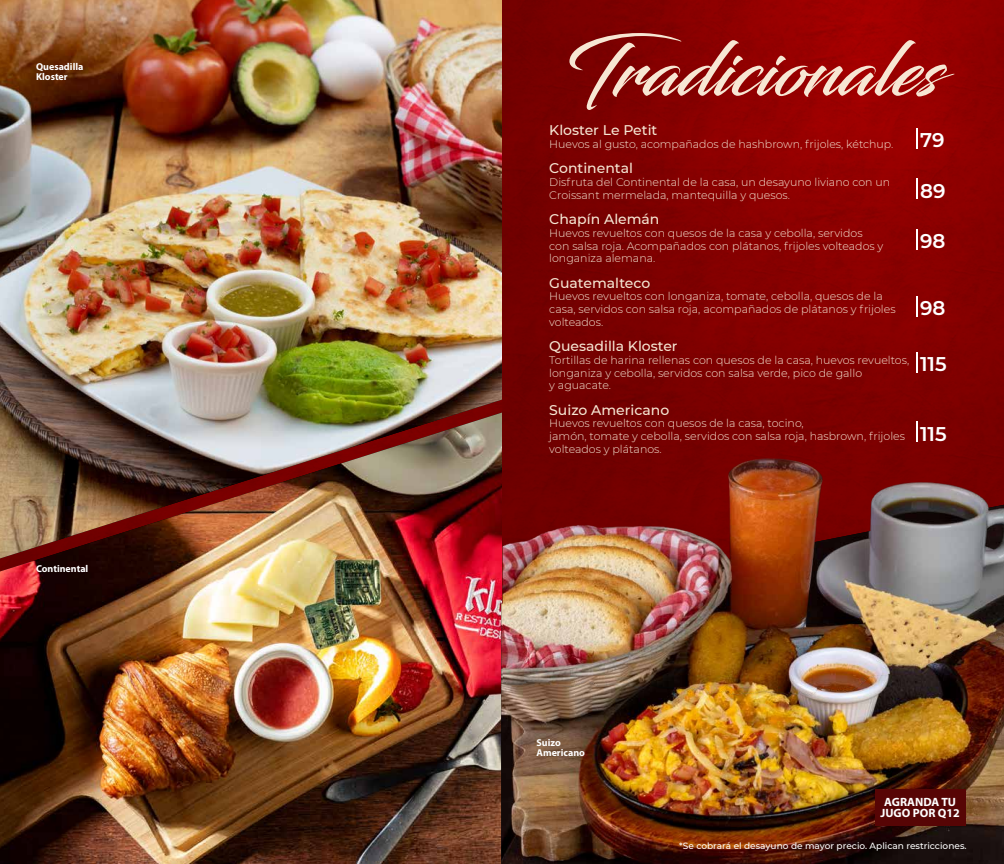
<style>
.page{position:relative;width:1004px;height:864px;background:#fff}
.page>*{position:absolute;margin:0;border:0;box-sizing:border-box;transform-origin:0 0}
.t1{font:75px "Blacksword";color:#f7e6d3}
.t2{font:600 19.8px "Montserrat";color:#fff}
.t3{font:500 14px "Montserrat";color:#f6e6d3}
.t4{font:700 12px/11px "Myriad Pro";color:#fff;text-align:center}
.t5{font:300 11px/12.7px "Montserrat";color:#f6e6d3}
.t6{font:700 10px/10px "Myriad Pro";color:#fff}
.t7{font:500 9px "Montserrat";color:#fff}
</style>
<div class="page">
<img style="left:502px;top:0;width:502px;height:458px">
<img style="left:0;top:0;width:502px;height:413px">
<img style="left:0;top:413px;width:502px;height:451px">
<img style="left:501px;top:505px;width:503px;height:359px">
<img style="left:502px;top:458px;width:502px;height:395px">
<svg style="left:916px;top:128px;width:1px;height:20px"></svg>
<svg style="left:916px;top:230px;width:1px;height:20px"></svg>
<svg style="left:916px;top:296px;width:1px;height:21px"></svg>
<svg style="left:916px;top:352px;width:1px;height:21px"></svg>
<svg style="left:916px;top:422px;width:1px;height:20px"></svg>
<svg style="left:916px;top:179px;width:1px;height:20px"></svg>
<div style="left:875px;top:789px;width:90px;height:36px;background:#570505"></div>
<p class="t6" style="left:36px;top:61px;width:49px">Quesadilla<br>Kloster</p>
<p class="t6" style="left:36px;top:563px;width:54px">Continental</p>
<h1 class="t1" style="left:565px;top:26px;width:377px">Tradicionales</h1>
<p class="t3" style="left:549px;top:121px;width:110px">Kloster Le Petit</p>
<p class="t5" style="left:549px;top:137px;width:346px">Huevos al gusto, acompañados de hashbrown, frijoles, kétchup.</p>
<p class="t3" style="left:549px;top:159px;width:85px">Continental</p>
<p class="t5" style="left:549px;top:176px;width:342px">Disfruta del Continental de la casa, un desayuno liviano con un<br>Croissant mermelada, mantequilla y quesos.</p>
<p class="t3" style="left:549px;top:210px;width:112px">Chapín Alemán</p>
<p class="t5" style="left:549px;top:226px;width:335px">Huevos revueltos con quesos de la casa y cebolla, servidos con salsa roja. Acompañados con plátanos, frijoles volteados y longaniza alemana.</p>
<p class="t3" style="left:549px;top:273px;width:102px">Guatemalteco</p>
<p class="t5" style="left:549px;top:290px;width:348px">Huevos revueltos con longaniza, tomate, cebolla, quesos de la casa, servidos con salsa roja, acompañados de plátanos y frijoles volteados.</p>
<p class="t3" style="left:549px;top:337px;width:130px">Quesadilla Kloster</p>
<p class="t5" style="left:549px;top:353px;width:361px">Tortillas de harina rellenas con quesos de la casa, huevos revueltos, longaniza y cebolla, servidos con salsa verde, pico de gallo<br>y aguacate.</p>
<p class="t3" style="left:549px;top:400px;width:121px">Suizo Americano</p>
<p class="t5" style="left:549px;top:417px;width:357px">Huevos revueltos con quesos de la casa, tocino,<br>jamón, tomate y cebolla, servidos con salsa roja, hasbrown, frijoles volteados y plátanos.</p>
<h2 class="t2" style="left:920px;top:126px;width:26px">79</h2>
<h2 class="t2" style="left:920px;top:177px;width:27px">89</h2>
<h2 class="t2" style="left:920px;top:227px;width:27px">98</h2>
<h2 class="t2" style="left:920px;top:294px;width:27px">98</h2>
<h2 class="t2" style="left:920px;top:350px;width:28px">115</h2>
<h2 class="t2" style="left:920px;top:419px;width:28px">115</h2>
<p class="t6" style="left:536px;top:737px;width:50px">Suizo<br>Americano</p>
<p class="t4" style="left:880px;top:796px;width:81px">AGRANDA TU<br>JUGO POR Q12</p>
<p class="t7" style="left:679px;top:839px;width:289px">*Se cobrará el desayuno de mayor precio. Aplican restricciones.</p>
</div>
